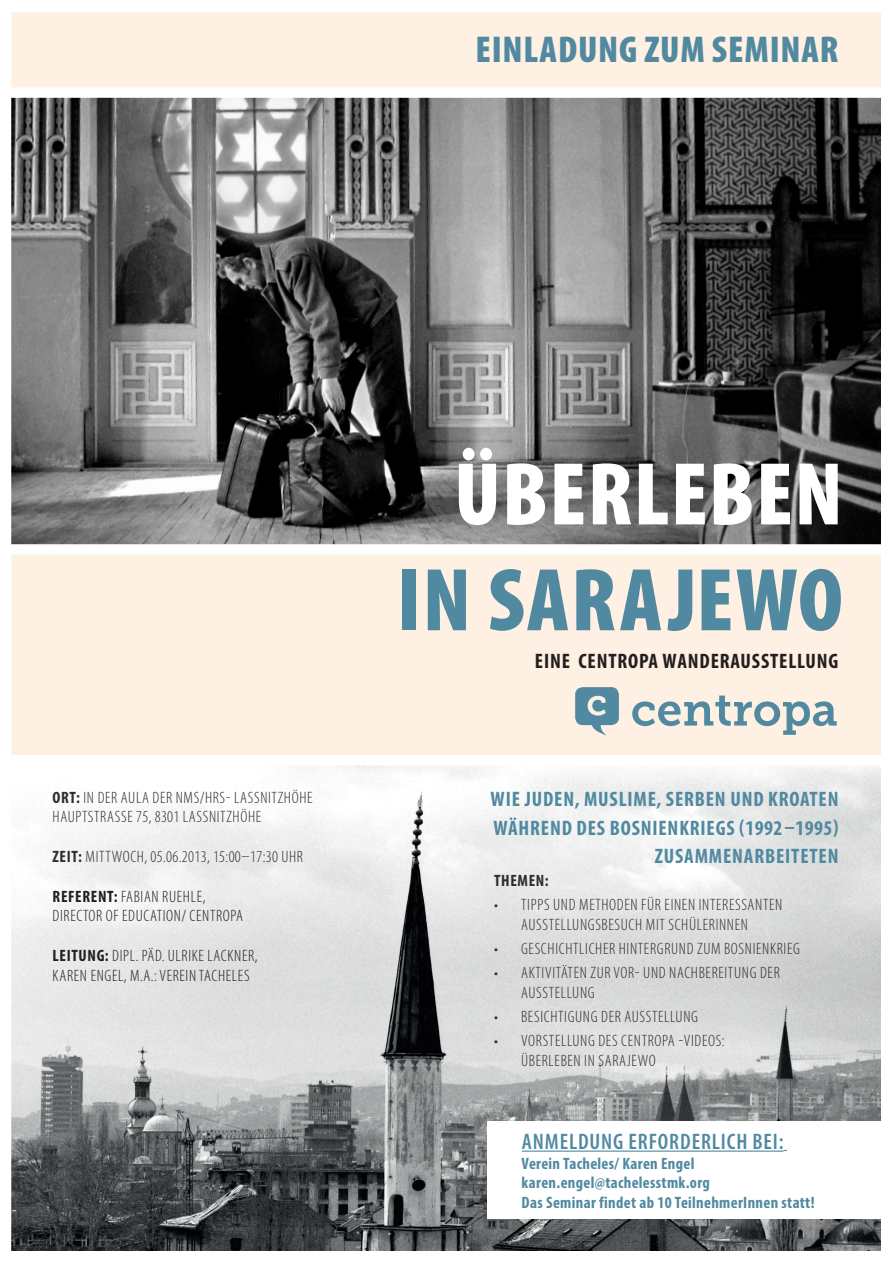
<style>
.page{position:relative;width:893px;height:1263px;background:#fff}
.page>*{position:absolute;margin:0;border:0;box-sizing:border-box;transform-origin:0 0}
.Ueberschrift{font:900 condensed 90px "Myriad Pro";letter-spacing:.025em;color:#5089a0}
.Ueberschrift-2{font:900 condensed 90px "Myriad Pro";letter-spacing:.015em;color:#fff}
.t1{font:900 condensed 37.5px "Myriad Pro";letter-spacing:.02em;color:#5089a0}
.small{font:600 condensed 22.5px "Myriad Pro";letter-spacing:.04em;color:#5089a0}
.Subheadline{font:700 condensed 21px/28.5px "Myriad Pro";letter-spacing:.04em;color:#5089a0;text-align:right}
.Subheadline-2{font:700 condensed 21px "Myriad Pro";letter-spacing:.04em;color:#231f20}
.small-2{font:300 condensed 16.5px/19.8px "Myriad Pro";letter-spacing:.04em;color:#312d2d}
.small-3{font:300 condensed 16.5px "Myriad Pro";letter-spacing:.04em;color:#231f20}
.small-4{font:700 condensed 16.5px/19.8px "Myriad Pro";letter-spacing:.02em;color:#5089a0}
.small-5{font:700 condensed 16.5px "Myriad Pro";letter-spacing:.04em;color:#312d2d}
.s1{font-weight:700}
</style>
<div class="page">
<img style="left:13px;top:98px;width:867px;height:446px">
<div style="left:5px;top:5px;width:883px;height:88px;background:#fef0e2"></div>
<div style="left:0;top:0;width:893px;height:98px;border:10px solid #fff"></div>
<img style="left:13px;top:765px;width:867px;height:485px">
<div style="left:5px;top:549px;width:883px;height:211px;background:#fef0e2"></div>
<div style="left:0;top:544px;width:893px;height:221px;border:10px solid #fff"></div>
<svg style="left:575px;top:687px;width:44px;height:48px"></svg>
<svg style="left:632px;top:695px;width:205px;height:40px"></svg>
<div style="left:488px;top:1121px;width:405px;height:98px;background:#fff"></div>
<hr style="left:522px;top:1150px;width:262px;height:2px;background:#5089a0">
<div style="left:0;top:0;width:893px;height:1263px;border:12px solid #fff"></div>
<p class="t1" style="left:475px;top:29px;width:365px">EINLADUNG ZUM SEMINAR</p>
<p class="small-2" style="left:53px;top:788px;width:261px"><span class="s1">ORT:</span> IN DER AULA DER NMS/HRS- LASSNITZHÖHE</p>
<p class="small-2" style="left:53px;top:807px;width:210px">HAUPTSTRASSE 75, 8301 LASSNITZHÖHE</p>
<p class="small-2" style="left:53px;top:847px;width:252px"><span class="s1">ZEIT:</span> MITTWOCH, 05.06.2013, 15:00–17:30 UHR</p>
<p class="small-3" style="left:53px;top:887px;width:154px"><span class="s1">REFERENT:</span> FABIAN RUEHLE,</p>
<p class="small-3" style="left:53px;top:907px;width:192px">DIRECTOR OF EDUCATION/ CENTROPA</p>
<p class="small-3" style="left:53px;top:947px;width:206px"><span class="s1">LEITUNG:</span> DIPL. PÄD. ULRIKE LACKNER,</p>
<p class="small-3" style="left:53px;top:966px;width:198px">KAREN ENGEL, M.A.: VEREIN TACHELES</p>
<p class="Ueberschrift-2" style="left:454px;top:444px;width:390px">ÜBERLEBEN</p>
<p class="Ueberschrift" style="left:397px;top:550px;width:447px">IN SARAJEWO</p>
<p class="Subheadline-2" style="left:535px;top:647px;width:305px">EINE CENTROPA WANDERAUSSTELLUNG</p>
<p class="Subheadline" style="left:491px;top:784px;width:349px">WIE JUDEN, MUSLIME, SERBEN UND KROATEN<br>WÄHREND DES BOSNIENKRIEGS (1992–1995)<br>ZUSAMMENARBEITETEN</p>
<p class="small-5" style="left:494px;top:870px;width:56px">THEMEN:</p>
<p class="small-2" style="left:494px;top:895px;width:290px;text-align:center">• TIPPS UND METHODEN FÜR EINEN INTERESSANTEN<br>AUSSTELLUNGSBESUCH MIT SCHÜLERINNEN</p>
<p class="small-2" style="left:494px;top:939px;width:307px">• GESCHICHTLICHER HINTERGRUND ZUM BOSNIENKRIEG</p>
<p class="small-2" style="left:521px;top:963px;width:260px;text-indent:-27px">• AKTIVITÄTEN ZUR VOR- UND NACHBEREITUNG DER<br>AUSSTELLUNG</p>
<p class="small-2" style="left:494px;top:1007px;width:205px">• BESICHTIGUNG DER AUSSTELLUNG</p>
<p class="small-2" style="left:521px;top:1031px;width:205px;text-indent:-27px">• VORSTELLUNG DES CENTROPA -VIDEOS:<br>ÜBERLEBEN IN SARAJEWO</p>
<p class="small" style="left:522px;top:1129px;width:263px">ANMELDUNG ERFORDERLICH BEI:</p>
<p class="small-4" style="left:522px;top:1153px;width:190px">Verein Tacheles/ Karen Engel karen.engel@tachelesstmk.org</p>
<p class="small-4" style="left:522px;top:1192px;width:295px">Das Seminar findet ab 10 TeilnehmerInnen statt!</p>
</div>
